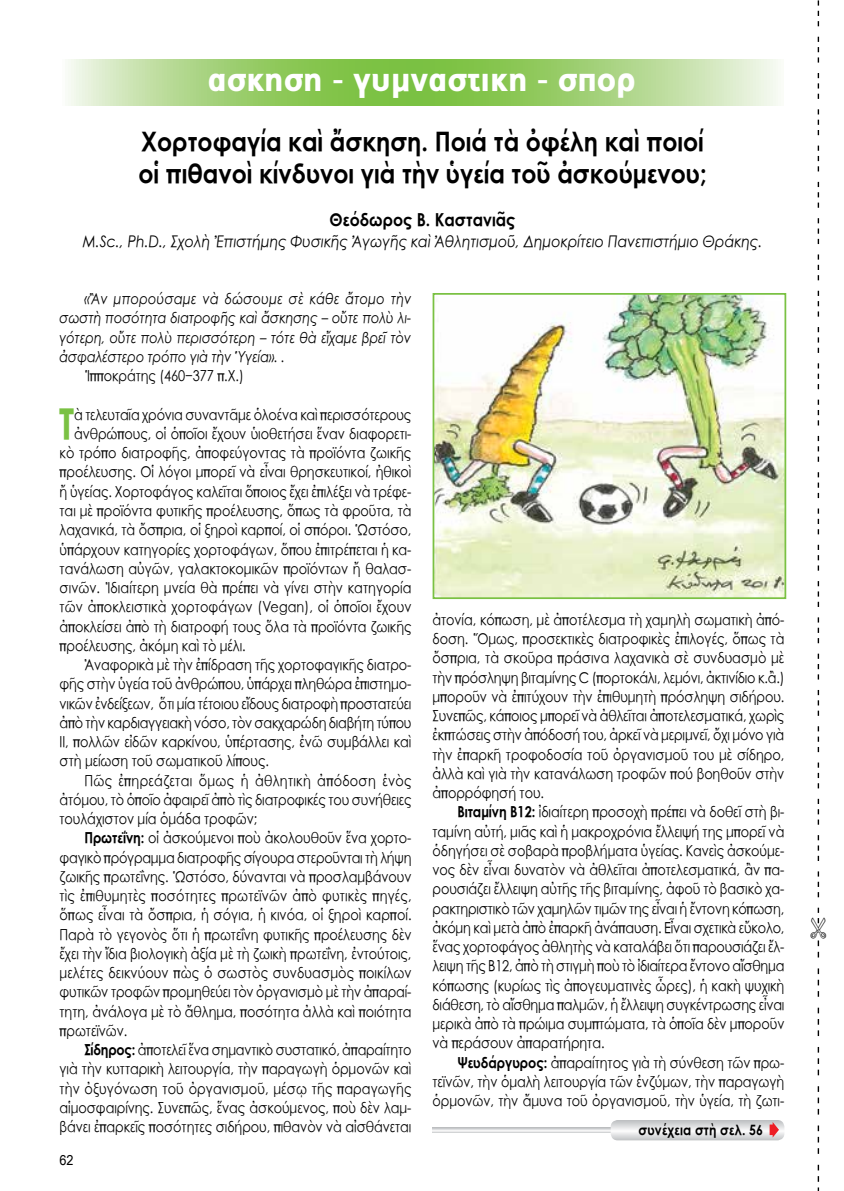
<style>
.page{position:relative;width:844px;height:1191px;background:#fff}
.page>*{position:absolute;margin:0;border:0;box-sizing:border-box;transform-origin:0 0}
.t1{font:41.65px "SK Century Gothic Pol Uni W Bold";color:#7ac143;scale:.86 1}
.t2{font:900 33.25px "PF Catalog";color:#fff;scale:.9 1}
.t3{font:26.25px/31.5px "SK Century Gothic Pol Uni W Bold";color:#000;scale:.9 1}
.t4{font:17.5px "SK Century Gothic Pol Uni W Bold";color:#000;scale:.9 1}
.t5{font:15.75px "SK Century Gothic Pol Uni W Italic";color:#000;scale:.9 1}
.t6{font:14.88px/19.2px "SK Century Gothic Pol Uni W";letter-spacing:-.005em;color:#000;text-align:justify;scale:.86 1}
.t7{font:14.88px/19.2px "SK Century Gothic Pol Uni W Italic";letter-spacing:-.005em;color:#000;text-align:justify;scale:.86 1}
.t8{font:14.88px "SK Century Gothic Pol Uni W";letter-spacing:.025em;color:#000;scale:.86 1}
.t9{font:14px "SK Century Gothic Pol Uni W Bold";letter-spacing:.01em;color:#000;scale:.88 1}
.t10{font:14px "Arial Unicode MS";color:#000;scale:.9 1}
.s1{font-family:"SK Century Gothic Pol Uni W Bold"}
</style>
<div class="page">
<svg style="left:68px;top:60px;width:710px;height:46px;background:#a7d37f"></svg>
<svg style="left:432px;top:1120px;width:352px;height:20px"></svg>
<img style="left:435px;top:296px;width:348px;height:300px">
<div style="left:432px;top:293px;width:354px;height:306px;border:2px solid #7ac143"></div>
<svg style="left:817px;top:0;width:3px;height:1191px"></svg>
<h2 class="t2" style="left:208px;top:60px;width:477px">ασκηση - γυμναστικη - σπορ</h2>
<h3 class="t3" style="left:138px;top:125px;width:632px">Χορτοφαγία καὶ ἄσκηση. Ποιά τὰ ὀφέλη καὶ ποιοί οἱ πιθανοὶ κίνδυνοι γιὰ τὴν ὑγεία τοῦ ἀσκούμενου;</h3>
<p class="t4" style="left:329px;top:207px;width:208px">Θεόδωρος Β. Καστανιᾶς</p>
<p class="t5" style="left:83px;top:231px;width:756px">M.Sc., Ph.D., Σχολὴ Ἐπιστήμης Φυσικῆς Ἀγωγῆς καὶ Ἀθλητισμοῦ, Δημοκρίτειο Πανεπιστήμιο Θράκης.</p>
<p class="t7" style="left:60px;top:289px;width:410px;text-indent:25px">«Ἂν μπορούσαμε νὰ δώσουμε σὲ κάθε ἄτομο τὴν σωστὴ ποσότητα διατροφῆς καὶ ἄσκησης – οὔτε πολὺ λι&shy;γότερη, οὔτε πολὺ περισσότερη – τότε θὰ εἴχαμε βρεῖ τὸν ἀσφαλέστερο τρόπο γιὰ τὴν Ὑγεία». .</p>
<p class="t6" style="left:84px;top:366px;width:187px">Ἱπποκράτης (460−377 π.Χ.)</p>
<h1 class="t1" style="left:59px;top:392px;width:19px">Τ</h1>
<p class="t6" style="left:74px;top:405px;width:393px">ὰ τελευταῖα χρόνια συναντᾶμε ὁλοένα καὶ περισσότερους</p>
<p class="t6" style="left:74px;top:424px;width:394px">ἀνθρώπους, οἱ ὁποῖοι ἔχουν ὑιοθετήσει ἕναν διαφορετι-</p>
<p class="t6" style="left:60px;top:443px;width:410px">κὸ τρόπο διατροφῆς, ἀποφεύγοντας τὰ προϊόντα ζωικῆς</p>
<p class="t6" style="left:60px;top:463px;width:410px">προέλευσης. Οἱ λόγοι μπορεῖ νὰ εἶναι θρησκευτικοί, ἠθικοὶ</p>
<p class="t6" style="left:60px;top:482px;width:410px">ἤ ὑγείας. Χορτοφάγος καλεῖται ὅποιος ἔχει ἐπιλέξει νὰ τρέφε-</p>
<p class="t6" style="left:60px;top:501px;width:410px">ται μὲ προϊόντα φυτικῆς προέλευσης, ὅπως τὰ φροῦτα, τὰ</p>
<p class="t6" style="left:60px;top:520px;width:410px">λαχανικά, τὰ ὄσπρια, οἱ ξηροὶ καρποί, οἱ σπόροι. Ὡστόσο,</p>
<p class="t6" style="left:60px;top:540px;width:410px">ὑπάρχουν κατηγορίες χορτοφάγων, ὅπου ἐπιτρέπεται ἡ κα-</p>
<p class="t6" style="left:60px;top:559px;width:410px">τανάλωση αὐγῶν, γαλακτοκομικῶν προϊόντων ἤ θαλασ-</p>
<p class="t6" style="left:60px;top:578px;width:410px">σινῶν. Ἰδιαίτερη μνεία θὰ πρέπει νὰ γίνει στὴν κατηγορία</p>
<p class="t6" style="left:60px;top:597px;width:410px">τῶν ἀποκλειστικὰ χορτοφάγων (Vegan), οἱ ὁποῖοι ἔχουν</p>
<p class="t6" style="left:60px;top:617px;width:410px">ἀποκλείσει ἀπὸ τὴ διατροφή τους ὅλα τὰ προϊόντα ζωικῆς</p>
<p class="t6" style="left:60px;top:636px;width:218px">προέλευσης, ἀκόμη καὶ τὸ μέλι.</p>
<p class="t6" style="left:84px;top:655px;width:382px">Ἀναφορικὰ μὲ τὴν ἐπίδραση τῆς χορτοφαγικῆς διατρο-</p>
<p class="t6" style="left:60px;top:674px;width:410px">φῆς στὴν ὑγεία τοῦ ἀνθρώπου, ὑπάρχει πληθώρα ἐπιστημο-</p>
<p class="t6" style="left:60px;top:694px;width:410px">νικῶν ἐνδείξεων, ὅτι μία τέτοιου εἴδους διατροφὴ προστατεύει</p>
<p class="t6" style="left:60px;top:713px;width:410px">ἀπὸ τὴν καρδιαγγειακὴ νόσο, τὸν σακχαρώδη διαβήτη τύπου</p>
<p class="t6" style="left:60px;top:732px;width:410px">ΙΙ, πολλῶν εἰδῶν καρκίνου, ὑπέρτασης, ἐνῶ συμβάλλει καὶ</p>
<p class="t6" style="left:60px;top:751px;width:245px">στὴ μείωση τοῦ σωματικοῦ λίπους.</p>
<p class="t8" style="left:84px;top:771px;width:382px">Πῶς ἐπηρεάζεται ὅμως ἡ ἀθλητικὴ ἀπόδοση ἑνὸς</p>
<p class="t6" style="left:60px;top:790px;width:410px">ἀτόμου, τὸ ὁποῖο ἀφαιρεῖ ἀπὸ τὶς διατροφικές του συνήθειες</p>
<p class="t6" style="left:60px;top:809px;width:231px">τουλάχιστον μία ὁμάδα τροφῶν;</p>
<p class="t6" style="left:84px;top:828px;width:382px"><span class="s1">Πρωτεΐνη:</span> οἱ ἀσκούμενοι ποὺ ἀκολουθοῦν ἕνα χορτο-</p>
<p class="t6" style="left:60px;top:848px;width:410px">φαγικὸ πρόγραμμα διατροφῆς σίγουρα στεροῦνται τὴ λήψη</p>
<p class="t6" style="left:60px;top:867px;width:410px">ζωικῆς πρωτεΐνης. Ὡστόσο, δύνανται νὰ προσλαμβάνουν</p>
<p class="t6" style="left:60px;top:886px;width:410px">τὶς ἐπιθυμητὲς ποσότητες πρωτεϊνῶν ἀπὸ φυτικὲς πηγές,</p>
<p class="t6" style="left:60px;top:905px;width:410px">ὅπως εἶναι τὰ ὄσπρια, ἡ σόγια, ἡ κινόα, οἱ ξηροὶ καρποί.</p>
<p class="t6" style="left:60px;top:925px;width:410px">Παρὰ τὸ γεγονὸς ὅτι ἡ πρωτεΐνη φυτικῆς προέλευσης δὲν</p>
<p class="t6" style="left:60px;top:944px;width:410px">ἔχει τὴν ἴδια βιολογικὴ ἀξία μὲ τὴ ζωικὴ πρωτεΐνη, ἐντούτοις,</p>
<p class="t6" style="left:60px;top:963px;width:410px">μελέτες δεικνύουν πὼς ὁ σωστὸς συνδυασμὸς ποικίλων</p>
<p class="t6" style="left:60px;top:982px;width:410px">φυτικῶν τροφῶν προμηθεύει τὸν ὀργανισμὸ μὲ τὴν ἀπαραί-</p>
<p class="t6" style="left:60px;top:1002px;width:410px">τητη, ἀνάλογα μὲ τὸ ἄθλημα, ποσότητα ἀλλὰ καὶ ποιότητα</p>
<p class="t6" style="left:60px;top:1021px;width:80px">πρωτεϊνῶν.</p>
<p class="t6" style="left:84px;top:1040px;width:381px"><span class="s1">Σίδηρος:</span> ἀποτελεῖ ἕνα σημαντικὸ συστατικό, ἀπαραίτητο</p>
<p class="t6" style="left:60px;top:1059px;width:410px">γιὰ τὴν κυτταρικὴ λειτουργία, τὴν παραγωγὴ ὁρμονῶν καὶ</p>
<p class="t6" style="left:60px;top:1079px;width:410px">τὴν ὀξυγόνωση τοῦ ὀργανισμοῦ, μέσῳ τῆς παραγωγῆς</p>
<p class="t6" style="left:60px;top:1098px;width:410px">αἱμοσφαιρίνης. Συνεπῶς, ἕνας ἀσκούμενος, ποὺ δὲν λαμ-</p>
<p class="t6" style="left:60px;top:1117px;width:410px">βάνει ἐπαρκεῖς ποσότητες σιδήρου, πιθανὸν νὰ αἰσθάνεται</p>
<p class="t10" style="left:60px;top:1149px;width:17px">62</p>
<p class="t6" style="left:432px;top:610px;width:410px">ἀτονία, κόπωση, μὲ ἀποτέλεσμα τὴ χαμηλὴ σωματικὴ ἀπό&shy;δοση. Ὅμως, προσεκτικὲς διατροφικὲς ἐπιλογές, ὅπως τὰ ὄσπρια, τὰ σκοῦρα πράσινα λαχανικὰ σὲ συνδυασμὸ μὲ τὴν πρόσληψη βιταμίνης C (πορτοκάλι, λεμόνι, ἀκτινίδιο κ.ἂ.) μποροῦν νὰ ἐπιτύχουν τὴν ἐπιθυμητὴ πρόσληψη σιδήρου.<br>Συνεπῶς, κάποιος μπορεῖ νὰ ἀθλεῖται ἀποτελεσματικά, χωρὶς ἐκπτώσεις στὴν ἀπόδοσή του, ἀρκεῖ νὰ μεριμνεῖ, ὄχι μόνο γιὰ τὴν ἐπαρκῆ τροφοδοσία τοῦ ὀργανισμοῦ του μὲ σίδηρο, ἀλλὰ καὶ γιὰ τὴν κατανάλωση τροφῶν πού βοηθοῦν στὴν ἀπορρόφησή του.</p>
<p class="t6" style="left:432px;top:802px;width:410px;text-indent:25px"><span class="s1">Βιταμίνη Β12:</span> ἰδιαίτερη προσοχὴ πρέπει νὰ δοθεῖ στὴ βι&shy;ταμίνη αὐτή, μιᾶς καὶ ἡ μακροχρόνια ἔλλειψή της μπορεῖ νὰ ὁδηγήσει σὲ σοβαρὰ προβλήματα ὑγείας. Κανεὶς ἀσκούμε&shy;νος δὲν εἶναι δυνατὸν νὰ ἀθλεῖται ἀποτελεσματικά, ἂν πα&shy;ρουσιάζει ἔλλειψη αὐτῆς τῆς βιταμίνης, ἀφοῦ τὸ βασικὸ χα&shy;ρακτηριστικὸ τῶν χαμηλῶν τιμῶν της εἶναι ἡ ἔντονη κόπωση, ἀκόμη καὶ μετὰ ἀπὸ ἐπαρκῆ ἀνάπαυση. Εἶναι σχετικὰ εὔκολο, ἕνας χορτοφάγος ἀθλητὴς νὰ καταλάβει ὅτι παρουσιάζει ἔλ&shy;λειψη τῆς Β12, ἀπὸ τὴ στιγμὴ ποὺ τὸ ἰδιαίτερα ἔντονο αἴσθημα κόπωσης (κυρίως τὶς ἀπογευματινὲς ὧρες), ἡ κακὴ ψυχικὴ διάθεση, τὸ αἴσθημα παλμῶν, ἡ ἔλλειψη συγκέντρωσης εἶναι μερικὰ ἀπὸ τὰ πρώιμα συμπτώματα, τὰ ὁποῖα δὲν μποροῦν νὰ περάσουν ἀπαρατήρητα.</p>
<p class="t6" style="left:432px;top:1053px;width:410px;text-indent:25px"><span class="s1">Ψευδάργυρος:</span> ἀπαραίτητος γιὰ τὴ σύνθεση τῶν πρω&shy;τεϊνῶν, τὴν ὁμαλὴ λειτουργία τῶν ἐνζύμων, τὴν παραγωγὴ ὁρμονῶν, τὴν ἄμυνα τοῦ ὀργανισμοῦ, τὴν ὑγεία, τὴ ζωτι-</p>
<p class="t9" style="left:638px;top:1118px;width:143px">συνέχεια στὴ σελ. 56</p>
</div>
